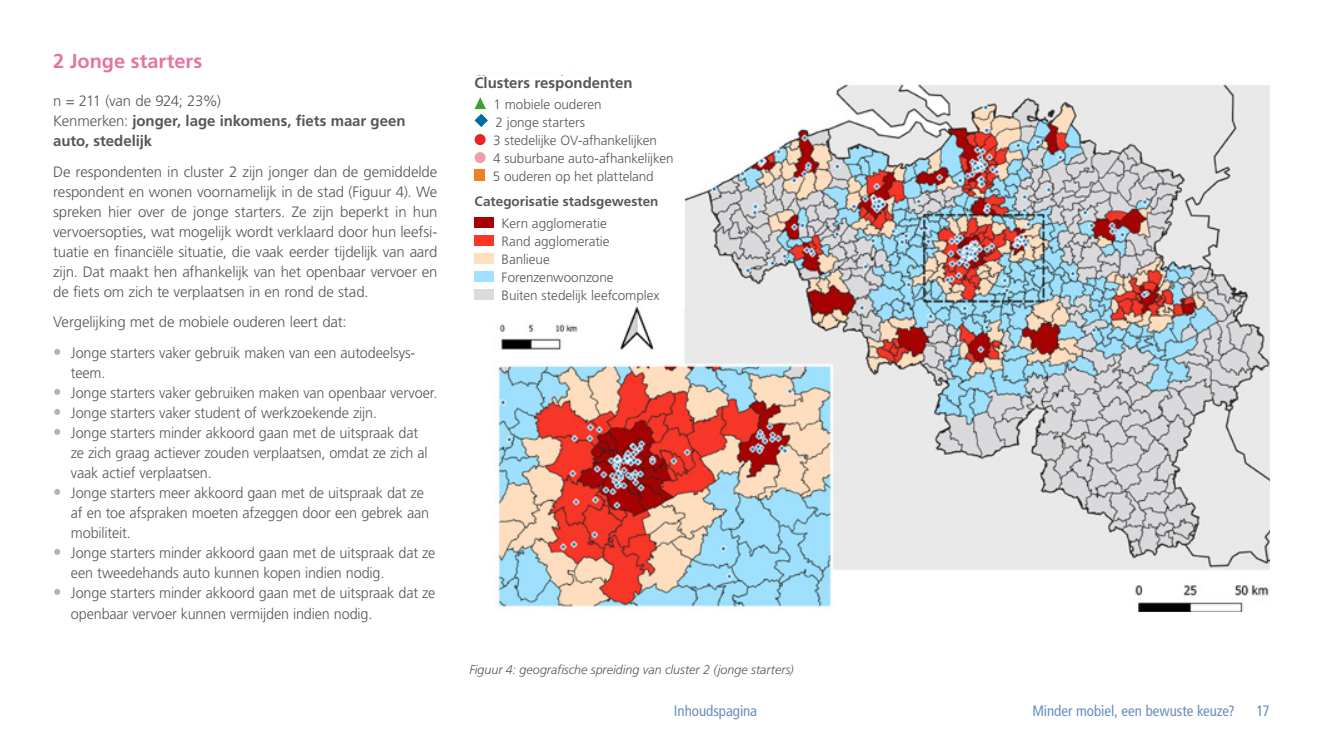
<style>
.page{position:relative;width:1323px;height:745px;background:#fff}
.page>*{position:absolute;margin:0;border:0;box-sizing:border-box;transform-origin:0 0}
.t1{font:700 20px "Frutiger LT Std";color:#e674a2}
.t2{font:300 15px/20px "Frutiger LT Std";letter-spacing:-.01em;color:#575756;scale:.96 1}
.t3{font:300 15px/20px "Frutiger LT Std";letter-spacing:-.01em;color:#575756;text-align:justify}
.t4{font:700 15px/20px "Frutiger LT Std";color:#575756}
.t5{font:condensed 15px "Frutiger LT Std";letter-spacing:-.005em;color:#6a90bd}
.t6{font:300 13.5px/18px "Frutiger LT Std";letter-spacing:-.005em;color:#575756}
.t7{font:700 13.5px "Frutiger LT Std";letter-spacing:.005em;color:#575756}
.t8{font:italic 300 12.5px "Frutiger LT Std";color:#575756}
.s1{font-weight:300}
.s2{font-size:17.5px;color:#b3b2b2}
</style>
<div class="page">
<img style="left:473px;top:74px;width:797px;height:537px">
<div style="left:475px;top:76px;width:210px;height:229px;background:#fff"></div>
<svg style="left:475px;top:97px;width:13px;height:30px"></svg>
<div style="left:475px;top:134px;width:11px;height:11px;background:#e82523;border-radius:50%"></div>
<div style="left:475px;top:152px;width:11px;height:11px;background:#ed9fac;border-radius:50%"></div>
<div style="left:475px;top:169px;width:10px;height:12px;background:#ed8224"></div>
<div style="left:475px;top:217px;width:19px;height:11px;background:#a60201"></div>
<div style="left:475px;top:235px;width:19px;height:11px;background:#f83728"></div>
<div style="left:475px;top:253px;width:19px;height:11px;background:#ffdfc0"></div>
<div style="left:475px;top:271px;width:19px;height:11px;background:#a0e1ff"></div>
<div style="left:475px;top:289px;width:19px;height:11px;background:#dbdbdd"></div>
<h1 class="t1" style="left:53px;top:49px;width:151px">2 Jonge starters</h1>
<p class="t4" style="left:53px;top:91px;width:354px"><span class="s1">n = 211 (van de 924; 23%)<br>Kenmerken:</span> jonger, lage inkomens, fiets maar geen auto, stedelijk</p>
<p class="t3" style="left:53px;top:162px;width:386px">De respondenten in cluster 2 zijn jonger dan de gemiddelde respondent en wonen voornamelijk in de stad (Figuur 4). We spreken hier over de jonge starters. Ze zijn beperkt in hun vervoersopties, wat mogelijk wordt verklaard door hun leefsi&shy;tuatie en financiële situatie, die vaak eerder tijdelijk van aard zijn. Dat maakt hen afhankelijk van het openbaar vervoer en de fiets om zich te verplaatsen in en rond de stad.</p>
<p class="t3" style="left:53px;top:312px;width:295px">Vergelijking met de mobiele ouderen leert dat:</p>
<p class="t2" style="left:71px;top:343px;width:360px;text-indent:-18px"><span class="s2">•</span> Jonge starters vaker gebruik maken van een autodeelsys&shy;teem.</p>
<p class="t2" style="left:53px;top:383px;width:402px"><span class="s2">•</span> Jonge starters vaker gebruiken maken van openbaar vervoer.</p>
<p class="t2" style="left:53px;top:403px;width:339px"><span class="s2">•</span> Jonge starters vaker student of werkzoekende zijn.</p>
<p class="t2" style="left:71px;top:423px;width:373px;text-indent:-18px"><span class="s2">•</span> Jonge starters minder akkoord gaan met de uitspraak dat ze zich graag actiever zouden verplaatsen, omdat ze zich al vaak actief verplaatsen.</p>
<p class="t2" style="left:71px;top:483px;width:375px;text-indent:-18px"><span class="s2">•</span> Jonge starters meer akkoord gaan met de uitspraak dat ze af en toe afspraken moeten afzeggen door een gebrek aan mobiliteit.</p>
<p class="t2" style="left:71px;top:543px;width:381px;text-indent:-18px"><span class="s2">•</span> Jonge starters minder akkoord gaan met de uitspraak dat ze een tweedehands auto kunnen kopen indien nodig.</p>
<p class="t2" style="left:71px;top:583px;width:381px;text-indent:-18px"><span class="s2">•</span> Jonge starters minder akkoord gaan met de uitspraak dat ze openbaar vervoer kunnen vermijden indien nodig.</p>
<p class="t4" style="left:475px;top:72px;width:159px">Clusters respondenten</p>
<p class="t6" style="left:493px;top:96px;width:182px">1 mobiele ouderen<br>2 jonge starters<br>3 stedelijke OV-afhankelijken<br>4 suburbane auto-afhankelijken<br>5 ouderen op het platteland</p>
<p class="t7" style="left:475px;top:193px;width:185px">Categorisatie stadsgewesten</p>
<p class="t6" style="left:502px;top:214px;width:159px">Kern agglomeratie<br>Rand agglomeratie<br>Banlieue<br>Forenzenwoonzone<br>Buiten stedelijk leefcomplex</p>
<p class="t8" style="left:469px;top:662px;width:326px">Figuur 4: geografische spreiding van cluster 2 (jonge starters)</p>
<p class="t5" style="left:674px;top:702px;width:85px">Inhoudspagina</p>
<p class="t5" style="left:1032px;top:702px;width:204px">Minder mobiel, een bewuste keuze?</p>
<p class="t5" style="left:1256px;top:702px;width:15px">17</p>
</div>
